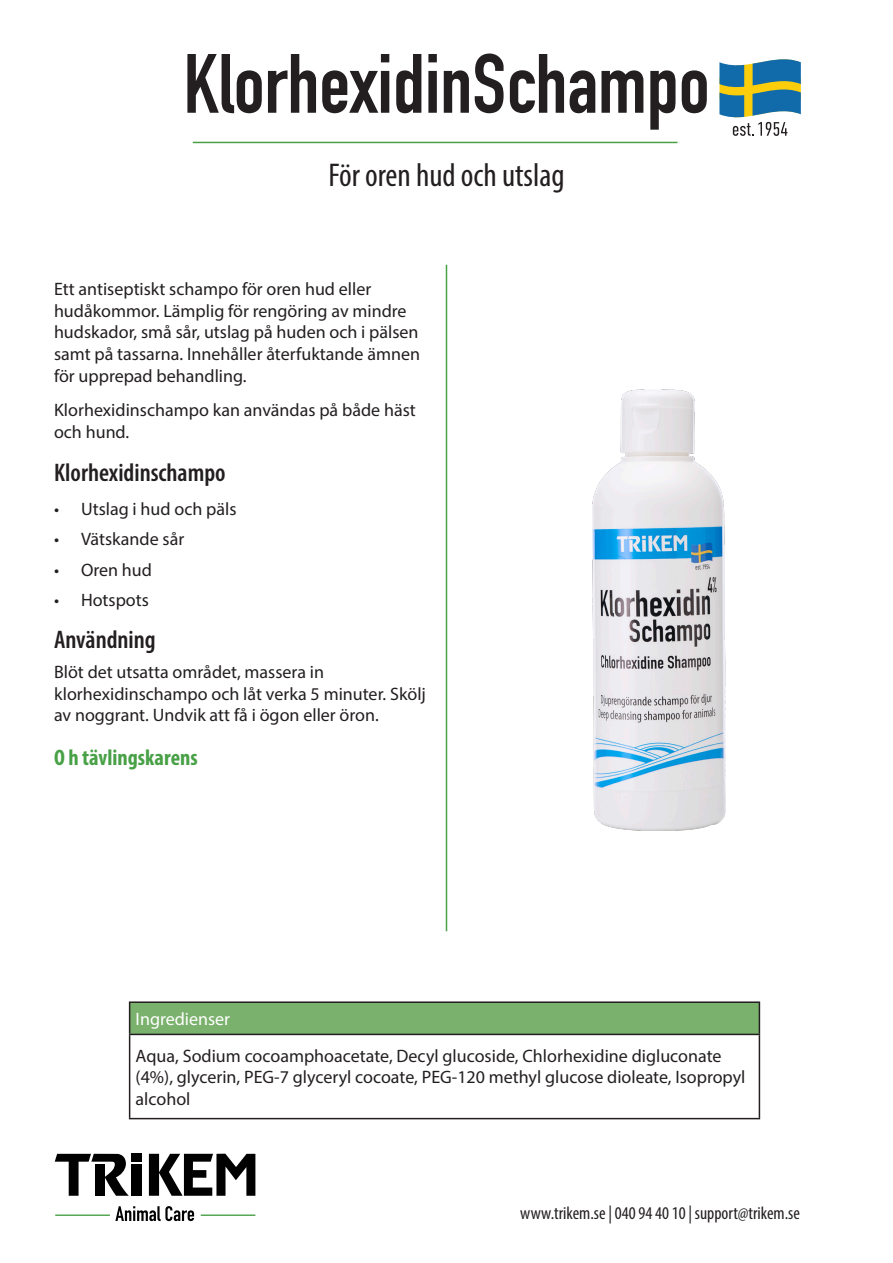
<style>
.page{position:relative;width:893px;height:1263px;background:#fff}
.page>*{position:absolute;margin:0;border:0;box-sizing:border-box;transform-origin:0 0}
.t1{font:82.5px "DIN Engschrift LT Pro";color:#231f20}
.t2{font:condensed 33px "Myriad Pro";color:#231f20}
.t3{font:600 condensed 25.5px "Myriad Pro";color:#231f20}
.t4{font:700 condensed 22.5px "Myriad Pro";color:#49a147}
.t5{font:18px/21.6px "Myriad Pro";color:#231f20}
.t6{font:condensed 18px "Myriad Pro";color:#231f20}
.t7{font:18px "Myriad Pro";color:#fff}
</style>
<div class="page">
<svg style="left:719px;top:59px;width:82px;height:77px"></svg>
<hr style="left:193px;top:142px;width:484px;height:1px;background:#49a147">
<div style="left:131px;top:1153px;width:11px;height:9px;background:#010101"></div>
<div style="left:132px;top:1164px;width:10px;height:32px;background:#010101"></div>
<svg style="left:149px;top:1154px;width:106px;height:42px"></svg>
<svg style="left:55px;top:1154px;width:74px;height:42px"></svg>
<svg style="left:115px;top:1206px;width:79px;height:15px"></svg>
<hr style="left:201px;top:1214px;width:54px;height:2px;background:#49a147">
<hr style="left:55px;top:1214px;width:55px;height:2px;background:#49a147">
<div style="left:130px;top:1002px;width:629px;height:32px;background:#7ab16c"></div>
<hr style="left:129px;top:1003px;width:1px;height:31px;background:#231f20">
<hr style="left:759px;top:1003px;width:1px;height:31px;background:#231f20">
<hr style="left:129px;top:1035px;width:1px;height:83px;background:#231f20">
<hr style="left:759px;top:1035px;width:1px;height:83px;background:#231f20">
<hr style="left:129px;top:1034px;width:631px;height:1px;background:#231f20">
<hr style="left:129px;top:1118px;width:631px;height:1px;background:#231f20">
<hr style="left:129px;top:1001px;width:631px;height:2px;background:#231f20">
<img style="left:593px;top:390px;width:133px;height:440px">
<hr style="left:446px;top:265px;width:1px;height:666px;background:#49a147">
<p class="t1" style="left:183px;top:35px;width:528px">KlorhexidinSchampo</p>
<p class="t2" style="left:328px;top:155px;width:238px">För oren hud och utslag</p>
<p class="t5" style="left:54px;top:278px;width:368px">Ett antiseptiskt schampo för oren hud eller hudåkommor. Lämplig för rengöring av mindre hudskador, små sår, utslag på huden och i pälsen samt på tassarna. Innehåller återfuktande ämnen för upprepad behandling.</p>
<p class="t5" style="left:54px;top:399px;width:363px">Klorhexidinschampo kan användas på både häst och hund.</p>
<p class="t3" style="left:54px;top:457px;width:173px">Klorhexidinschampo</p>
<p class="t5" style="left:54px;top:498px;width:184px">• Utslag i hud och päls</p>
<p class="t5" style="left:54px;top:528px;width:132px">• Vätskande sår</p>
<p class="t5" style="left:54px;top:558px;width:99px">• Oren hud</p>
<p class="t5" style="left:54px;top:588px;width:96px">• Hotspots</p>
<p class="t3" style="left:54px;top:624px;width:103px">Användning</p>
<p class="t5" style="left:54px;top:661px;width:373px">Blöt det utsatta området, massera in klorhexidinschampo och låt verka 5 minuter. Skölj av noggrant. Undvik att få i ögon eller öron.</p>
<p class="t4" style="left:54px;top:744px;width:145px">O h tävlingskarens</p>
<p class="t7" style="left:136px;top:1008px;width:96px">Ingredienser</p>
<p class="t5" style="left:136px;top:1044px;width:611px">Aqua, Sodium cocoamphoacetate, Decyl glucoside, Chlorhexidine digluconate (4%), glycerin, PEG-7 glyceryl cocoate, PEG-120 methyl glucose dioleate, Isopropyl alcohol</p>
<p class="t6" style="left:520px;top:1202px;width:281px">www.trikem.se | 040 94 40 10 | support@trikem.se</p>
</div>
